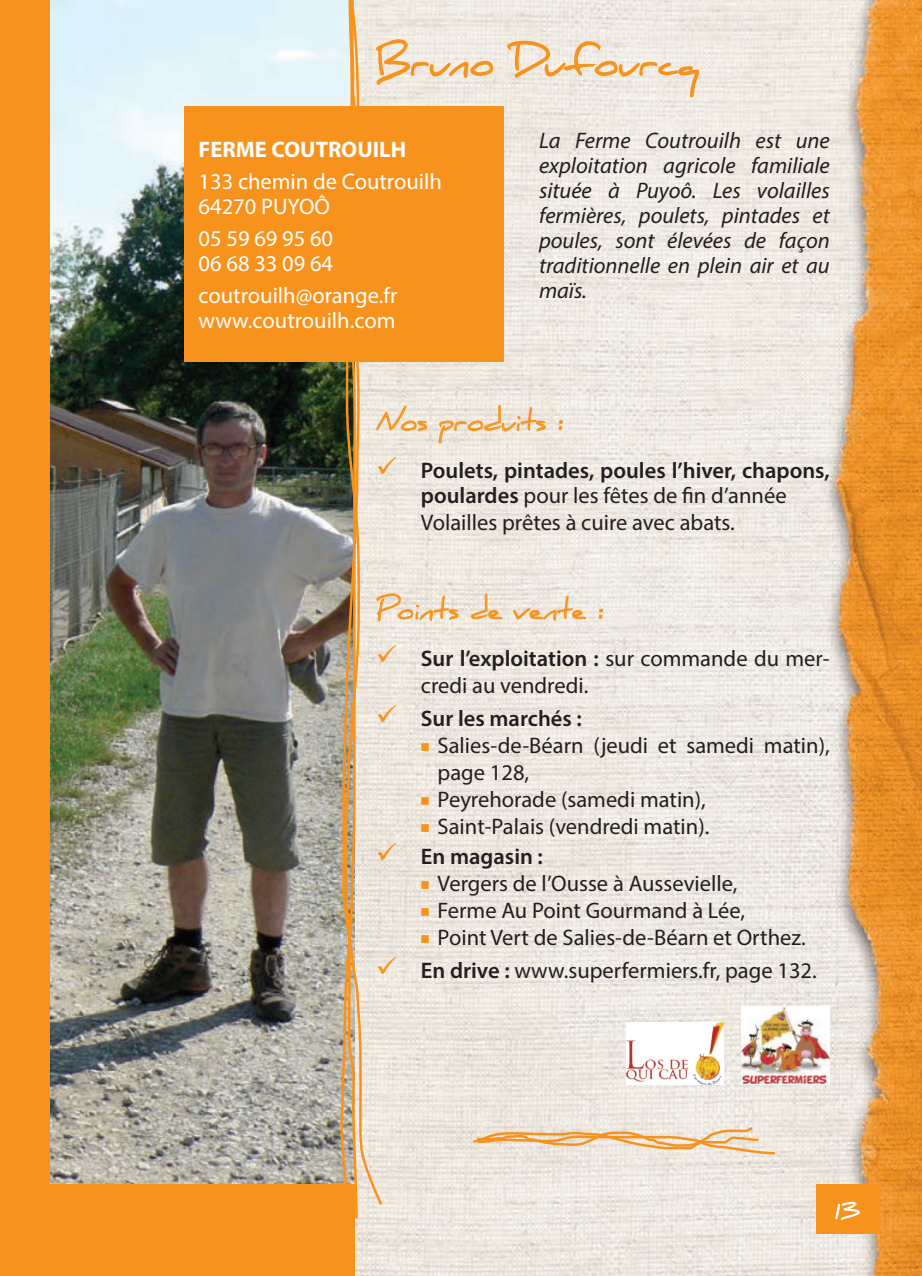
<style>
.page{position:relative;width:922px;height:1276px;background:#fff}
.page>*{position:absolute;margin:0;border:0;box-sizing:border-box;transform-origin:0 0}
.t1{font:40px "Daniel";color:#f7931d}
.t2{font:27.5px "Daniel";color:#f7931d}
.t3{font:22.5px/26px "Myriad Pro";color:#231f20}
.t4{font:italic 22.5px/25px "Myriad Pro";color:#231f20;text-align:justify}
.t5{font:22.5px/25px "Myriad Pro";color:#fff}
.t6{font:600 22.5px "Myriad Pro";color:#231f20}
.t7{font:700 22.5px "Myriad Pro";color:#fff}
.t8{font:22.5px "Daniel";color:#fff}
.s1{color:#f7931d}
.s2{font-weight:600}
.s3{font-family:"Stentiga";font-size:15px;color:#f7931d}
</style>
<div class="page">
<img style="left:354px;top:0;width:567px;height:1276px">
<div style="left:815px;top:1183px;width:64px;height:50px;background:#f7931d"></div>
<svg style="left:835px;top:1201px;width:25px;height:19px"></svg>
<div style="left:50px;top:0;width:304px;height:1276px;background:#f7931d"></div>
<img style="left:50px;top:0;width:290px;height:1183px">
<div style="left:0;top:0;width:50px;height:1276px;background:#f7931d"></div>
<svg style="left:384px;top:405px;width:44px;height:27px"></svg>
<svg style="left:438px;top:372px;width:108px;height:72px;background:#ede1d2"></svg>
<svg style="left:558px;top:419px;width:5px;height:12px"></svg>
<svg style="left:384px;top:560px;width:75px;height:77px;background:#eee2d3"></svg>
<svg style="left:470px;top:591px;width:33px;height:29px"></svg>
<svg style="left:512px;top:560px;width:75px;height:77px;background:#eee4d7"></svg>
<svg style="left:598px;top:607px;width:5px;height:12px"></svg>
<svg style="left:384px;top:0;width:110px;height:87px;background:#efe3d3"></svg>
<svg style="left:506px;top:40px;width:193px;height:58px;background:#f0e0cc"></svg>
<img style="left:626px;top:1022px;width:97px;height:62px">
<img style="left:741px;top:1006px;width:88px;height:78px">
<svg style="left:340px;top:0;width:21px;height:1260px"></svg>
<svg style="left:341px;top:0;width:43px;height:1207px;background:#dcc8ab"></svg>
<svg style="left:470px;top:1126px;width:307px;height:29px;background:#eed3b2"></svg>
<div style="left:184px;top:106px;width:319px;height:255px;background:#f7931d"></div>
<h1 class="t1" style="left:376px;top:38px;width:325px">Bruno Dufourcq</h1>
<p class="t7" style="left:198px;top:134px;width:209px">FERME COUTROUILH</p>
<p class="t5" style="left:198px;top:168px;width:245px">133 chemin de Coutrouilh<br>64270 PUYOÔ</p>
<p class="t5" style="left:198px;top:225px;width:136px">05 59 69 95 60<br>06 68 33 09 64</p>
<p class="t5" style="left:198px;top:283px;width:200px">coutrouilh@orange.fr www.coutrouilh.com</p>
<p class="t4" style="left:539px;top:128px;width:292px">La Ferme Coutrouilh est une exploitation agricole familiale située à Puyoô. Les volailles fermières, poulets, pintades et poules, sont élevées de façon traditionnelle en plein air et au maïs.</p>
<p class="t2" style="left:376px;top:405px;width:190px">Nos produits :</p>
<p class="t3" style="left:421px;top:457px;width:410px;text-indent:-45px"><span class="s1">✓</span> <span class="s2">Poulets, pintades, poules l’hiver, chapons, poulardes</span> pour les fêtes de fin d’année<br>Volailles prêtes à cuire avec abats.</p>
<p class="t2" style="left:376px;top:593px;width:230px">Points de vente :</p>
<p class="t3" style="left:421px;top:644px;width:410px;line-height:27px;text-indent:-45px"><span class="s1">✓</span> <span class="s2">Sur l’exploitation :</span> sur commande du mer&shy;credi au vendredi.</p>
<p class="t6" style="left:376px;top:704px;width:207px"><span class="s1">✓</span> Sur les marchés :</p>
<p class="t3" style="left:437px;top:731px;width:393px;line-height:27px;text-indent:-17px"><span class="s3">•</span> Salies-de-Béarn (jeudi et samedi matin), page 128,</p>
<p class="t3" style="left:421px;top:786px;width:286px"><span class="s3">•</span> Peyrehorade (samedi matin),</p>
<p class="t3" style="left:421px;top:813px;width:290px"><span class="s3">•</span> Saint-Palais (vendredi matin).</p>
<p class="t6" style="left:376px;top:842px;width:168px"><span class="s1">✓</span> En magasin :</p>
<p class="t3" style="left:421px;top:870px;width:318px"><span class="s3">•</span> Vergers de l’Ousse à Aussevielle,</p>
<p class="t3" style="left:421px;top:897px;width:326px"><span class="s3">•</span> Ferme Au Point Gourmand à Lée,</p>
<p class="t3" style="left:421px;top:924px;width:386px"><span class="s3">•</span> Point Vert de Salies-de-Béarn et Orthez.</p>
<p class="t3" style="left:376px;top:957px;width:442px"><span class="s1">✓</span> <span class="s2">En drive :</span> www.superfermiers.fr, page 132.</p>
<p class="t8" style="left:834px;top:1198px;width:27px">13</p>
</div>
